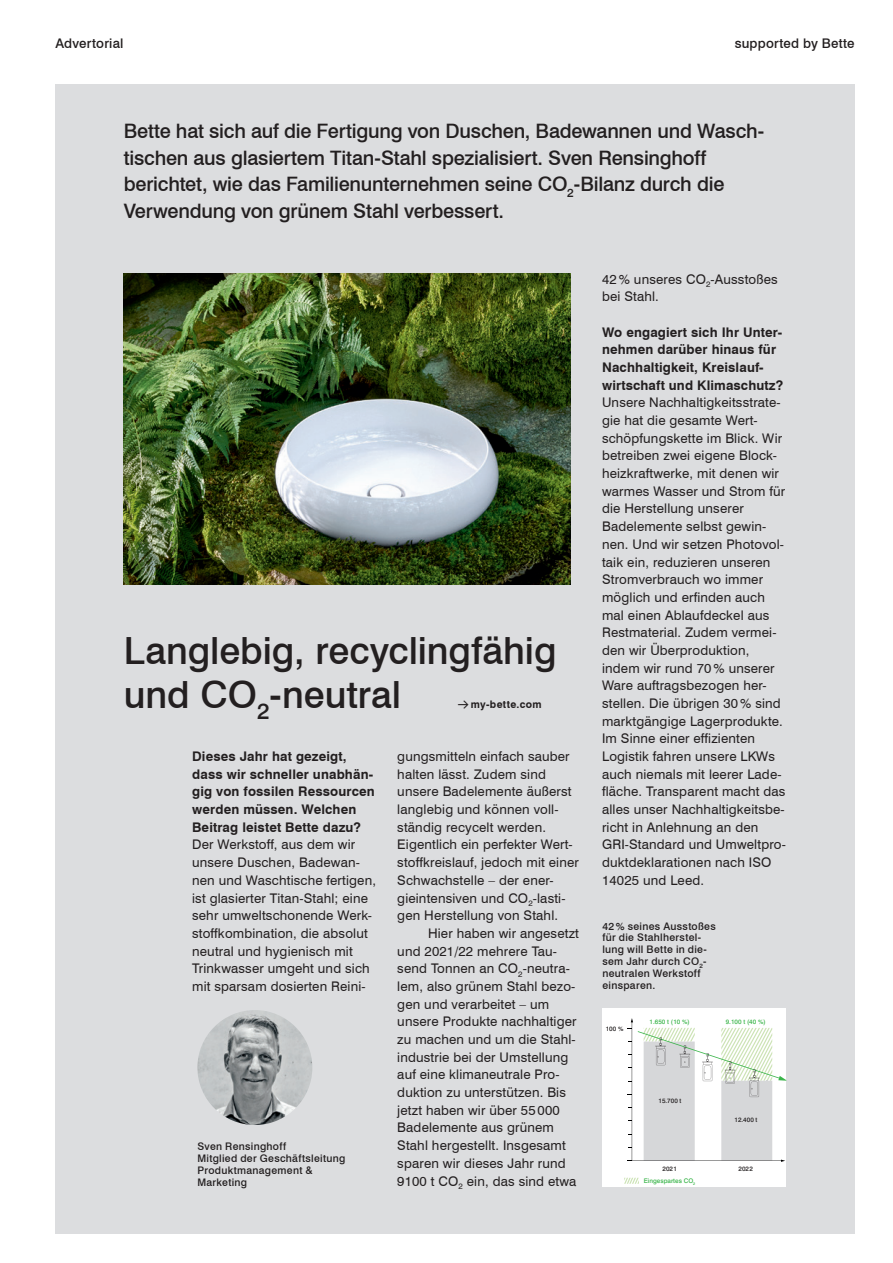
<style>
.page{position:relative;width:893px;height:1263px;background:#fff}
.page>*{position:absolute;margin:0;border:0;box-sizing:border-box;transform-origin:0 0}
.DE_Headline_Advertor{font:500 37.5px/44.2px "Swiss 721 BT";color:#231f20}
.DE_Introtext_Zitat{font:500 19.95px/26.5px "Swiss 721 BT";letter-spacing:-.01em;color:#231f20}
.DE_Mengentext_Einzug{font:13.35px/17.7px "Swiss 721 BT";letter-spacing:.01em;color:#231f20}
.DE_Mengentext{font:13.35px/17.7px "Swiss 721 BT";letter-spacing:.01em;color:#231f20}
.DE_Mengentext_Zwisch{font:700 13.35px/17.7px "Swiss 721 BT";letter-spacing:.01em;color:#231f20}
.Kopfzeile{font:500 13.35px "Swiss 721 BT";letter-spacing:.015em;color:#231f20}
._4_DE_Bildunterschri{font:500 10.35px/11.9px "Swiss 721 BT";letter-spacing:.03em;color:#231f20}
.t1{font:700 10.35px "Swiss 721 BT";letter-spacing:.035em;color:#231f20}
.t2{font:500 6.3px "Swiss 721 BT";color:#3ab54a}
.t3{font:500 6.3px "Swiss 721 BT";color:#231f20}
</style>
<div class="page">
<div style="left:55px;top:84px;width:800px;height:1149px;background:#dcdddf"></div>
<img style="left:124px;top:274px;width:447px;height:310px">
<img style="left:197px;top:1010px;width:115px;height:115px;border-radius:57px">
<div style="left:602px;top:1009px;width:184px;height:178px;background:#fff"></div>
<svg style="left:624px;top:1178px;width:15px;height:6px"></svg>
<svg style="left:627px;top:1018px;width:159px;height:144px"></svg>
<p class="Kopfzeile" style="left:55px;top:35px;width:70px">Advertorial</p>
<p class="Kopfzeile" style="left:735px;top:35px;width:122px">supported by Bette</p>
<p class="DE_Introtext_Zitat" style="left:124px;top:118px;width:642px">Bette hat sich auf die Fertigung von Duschen, Badewannen und Wasch&shy;tischen aus glasiertem Titan-Stahl spezialisiert. Sven Rensinghoff berichtet, wie das Familienunternehmen seine CO<sub>2</sub>-Bilanz durch die Verwendung von grünem Stahl verbessert.</p>
<p class="DE_Headline_Advertor" style="left:124px;top:628px;width:434px">Langlebig, recyclingfähig und CO<sub>2</sub>-neutral</p>
<p class="t1" style="left:471px;top:698px;width:72px">my-bette.com</p>
<p class="DE_Mengentext_Zwisch" style="left:192px;top:747px;width:184px">Dieses Jahr hat gezeigt, dass wir schneller unabhän&shy;gig von fossilen Ressourcen werden müssen. Welchen<br>Beitrag leistet Bette dazu?</p>
<p class="DE_Mengentext" style="left:192px;top:836px;width:185px">Der Werkstoff, aus dem wir unsere Duschen, Badewan&shy;nen und Waschtische fertigen, ist glasierter Titan-Stahl; eine sehr umweltschonende Werk&shy;stoffkombination, die absolut neutral und hygienisch mit<br>Trinkwasser umgeht und sich mit sparsam dosierten Reini-</p>
<p class="_4_DE_Bildunterschri" style="left:197px;top:1140px;width:149px">Sven Rensinghoff<br>Mitglied der Geschäftsleitung<br>Produktmanagement &amp;<br>Marketing</p>
<p class="DE_Mengentext" style="left:397px;top:747px;width:183px">gungsmitteln einfach sauber halten lässt. Zudem sind unsere Badelemente äußerst langlebig und können voll&shy;ständig recycelt werden.<br>Eigentlich ein perfekter Wert&shy;stoffkreislauf, jedoch mit einer<br>Schwachstelle – der ener&shy;gieintensiven und CO<sub>2</sub>-lasti&shy;gen Herstellung von Stahl.</p>
<p class="DE_Mengentext_Einzug" style="left:397px;top:924px;width:183px;text-indent:31px">Hier haben wir angesetzt und 2021/22 mehrere Tau&shy;send Tonnen an CO<sub>2</sub>-neutra&shy;lem, also grünem Stahl bezo&shy;gen und verarbeitet – um unsere Produkte nachhaltiger zu machen und um die Stahl&shy;industrie bei der Umstellung auf eine klimaneutrale Pro&shy;duktion zu unterstützen. Bis jetzt haben wir über 55 000<br>Badelemente aus grünem<br>Stahl hergestellt. Insgesamt sparen wir dieses Jahr rund<br>9100 t CO<sub>2</sub> ein, das sind etwa</p>
<p class="DE_Mengentext_Einzug" style="left:602px;top:270px;width:177px">42 % unseres CO<sub>2</sub>-Ausstoßes bei Stahl.</p>
<p class="DE_Mengentext_Zwisch" style="left:602px;top:323px;width:183px">Wo engagiert sich Ihr Unter&shy;nehmen darüber hinaus für<br>Nachhaltigkeit, Kreislauf&shy;wirtschaft und Klimaschutz?</p>
<p class="DE_Mengentext_Einzug" style="left:602px;top:394px;width:185px">Unsere Nachhaltigkeitsstrate&shy;gie hat die gesamte Wert&shy;schöpfungskette im Blick. Wir betreiben zwei eigene Block&shy;heizkraftwerke, mit denen wir warmes Wasser und Strom für die Herstellung unserer<br>Badelemente selbst gewin&shy;nen. Und wir setzen Photovol&shy;taik ein, reduzieren unseren<br>Stromverbrauch wo immer möglich und erfinden auch mal einen Ablaufdeckel aus<br>Restmaterial. Zudem vermei&shy;den wir Überproduktion, indem wir rund 70 % unserer<br>Ware auftragsbezogen her&shy;stellen. Die übrigen 30 % sind marktgängige Lagerprodukte.<br>Im Sinne einer effizienten<br>Logistik fahren unsere LKWs auch niemals mit leerer Lade&shy;fläche. Transparent macht das alles unser Nachhaltigkeitsbe&shy;richt in Anlehnung an den<br>GRI-Standard und Umweltpro&shy;duktdeklarationen nach ISO<br>14025 und Leed.</p>
<p class="_4_DE_Bildunterschri" style="left:602px;top:920px;width:115px">42% seines Ausstoßes für die Stahlherstel&shy;lung will Bette in die&shy;sem Jahr durch CO<sub>2</sub>- neutralen Werkstoff einsparen.</p>
<p class="t3" style="left:606px;top:1025px;width:19px">100 %</p>
<p class="t2" style="left:650px;top:1018px;width:42px">1.650 t (10 %)</p>
<p class="t2" style="left:726px;top:1018px;width:41px">9.100 t (40 %)</p>
<p class="t3" style="left:658px;top:1097px;width:25px">15.700 t</p>
<p class="t3" style="left:734px;top:1116px;width:25px">12.400 t</p>
<p class="t3" style="left:662px;top:1165px;width:16px">2021</p>
<p class="t3" style="left:738px;top:1165px;width:16px">2022</p>
<p class="t2" style="left:644px;top:1177px;width:53px">Eingespartes CO<sub>2</sub></p>
</div>
